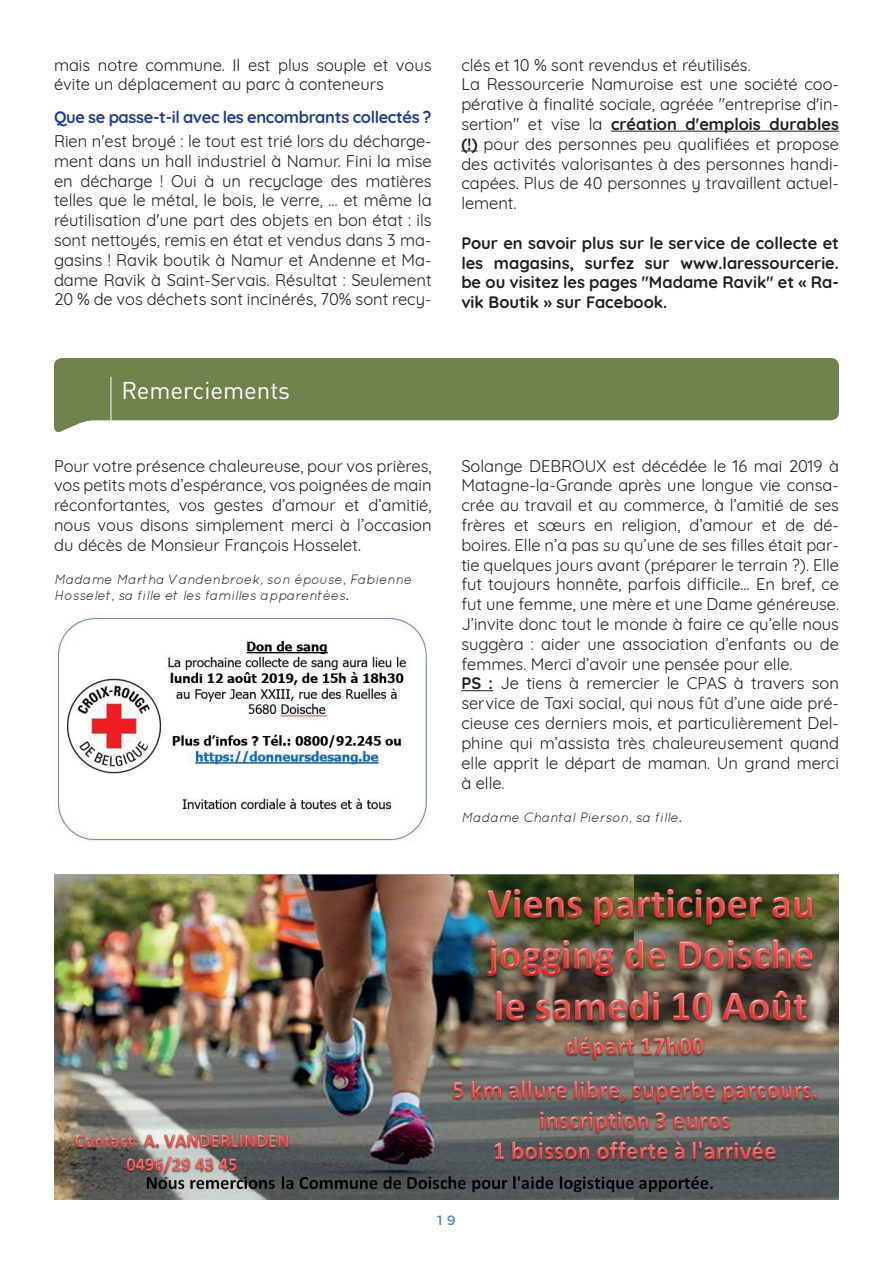
<style>
.page{position:relative;width:893px;height:1263px;background:#fff}
.page>*{position:absolute;margin:0;border:0;box-sizing:border-box;transform-origin:0 0}
.t1{font:24px "DINOT";color:#fff}
.t2{font:16.5px/19.8px "Quicksand";color:#231f20}
.t3{font:700 16.5px/19.8px "Quicksand";color:#231f20;text-align:justify}
.t4{font:700 16.5px "Quicksand";letter-spacing:-.02em;color:#253f8e}
.t5{font:italic 13.5px/16.2px "Quicksand";color:#231f20}
.t6{font:500 13.5px "Gotham";color:#4b8cca}
.s1{font-weight:700}
</style>
<div class="page">
<hr style="left:611px;top:131px;width:228px;height:1px;background:#231f20">
<svg style="left:461px;top:151px;width:17px;height:1px"></svg>
<svg style="left:54px;top:358px;width:785px;height:74px;background:#869467"></svg>
<hr style="left:111px;top:377px;width:1px;height:44px;background:#fff">
<hr style="left:461px;top:690px;width:32px;height:1px;background:#231f20">
<img style="left:54px;top:613px;width:373px;height:228px">
<img style="left:54px;top:874px;width:785px;height:325px">
<p class="t2" style="left:54px;top:53px;width:379px">mais notre commune. Il est plus souple et vous évite un déplacement au parc à conteneurs</p>
<p class="t4" style="left:54px;top:103px;width:379px">Que se passe-t-il avec les encombrants collectés ?</p>
<p class="t2" style="left:54px;top:129px;width:379px;text-align:justify">Rien n'est broyé : le tout est trié lors du décharge&shy;ment dans un hall industriel à Namur. Fini la mise en décharge ! Oui à un recyclage des matières telles que le métal, le bois, le verre, … et même la réutilisation d'une part des objets en bon état : ils sont nettoyés, remis en état et vendus dans 3 ma&shy;gasins ! Ravik boutik à Namur et Andenne et Ma&shy;dame Ravik à Saint-Servais. Résultat : Seulement 20 % de vos déchets sont incinérés, 70% sont recy-</p>
<h1 class="t1" style="left:122px;top:375px;width:170px">Remerciements</h1>
<p class="t2" style="left:54px;top:454px;width:379px;text-align:justify">Pour votre présence chaleureuse, pour vos prières, vos petits mots d’espérance, vos poignées de main réconfortantes, vos gestes d’amour et d’amitié, nous vous disons simplement merci à l’occasion du décès de Monsieur François Hosselet.</p>
<p class="t5" style="left:54px;top:571px;width:359px">Madame Martha Vandenbroek, son épouse, Fabienne<br>Hosselet, sa fille et les familles apparentées.</p>
<p class="t2" style="left:461px;top:53px;width:379px">clés et 10 % sont revendus et réutilisés.<br>La Ressourcerie Namuroise est une société coo&shy;pérative à finalité sociale, agréée "entreprise d'in&shy;sertion" et vise la <span class="s1">création d'emplois durables (!)</span> pour des personnes peu qualifiées et propose des activités valorisantes à des personnes handi&shy;capées. Plus de 40 personnes y travaillent actuel&shy;lement.</p>
<p class="t3" style="left:461px;top:232px;width:379px">Pour en savoir plus sur le service de collecte et les magasins, surfez sur www.laressourcerie. be ou visitez les pages "Madame Ravik" et « Ra&shy;vik Boutik » sur Facebook.</p>
<p class="t2" style="left:461px;top:454px;width:379px">Solange DEBROUX est décédée le 16 mai 2019 à Matagne-la-Grande après une longue vie consa&shy;crée au travail et au commerce, à l’amitié de ses frères et sœurs en religion, d’amour et de dé&shy;boires. Elle n’a pas su qu’une de ses filles était par&shy;tie quelques jours avant (préparer le terrain ?). Elle fut toujours honnête, parfois difficile… En bref, ce fut une femme, une mère et une Dame généreuse.<br>J’invite donc tout le monde à faire ce qu’elle nous suggèra : aider une association d’enfants ou de femmes. Merci d’avoir une pensée pour elle.<br><span class="s1">PS :</span> Je tiens à remercier le CPAS à travers son service de Taxi social, qui nous fût d’une aide pré&shy;cieuse ces derniers mois, et particulièrement Del&shy;phine qui m’assista très chaleureusement quand elle apprit le départ de maman. Un grand merci à elle.</p>
<p class="t5" style="left:461px;top:809px;width:222px">Madame Chantal Pierson, sa fille.</p>
<p class="t6" style="left:437px;top:1211px;width:20px">1 9</p>
</div>
